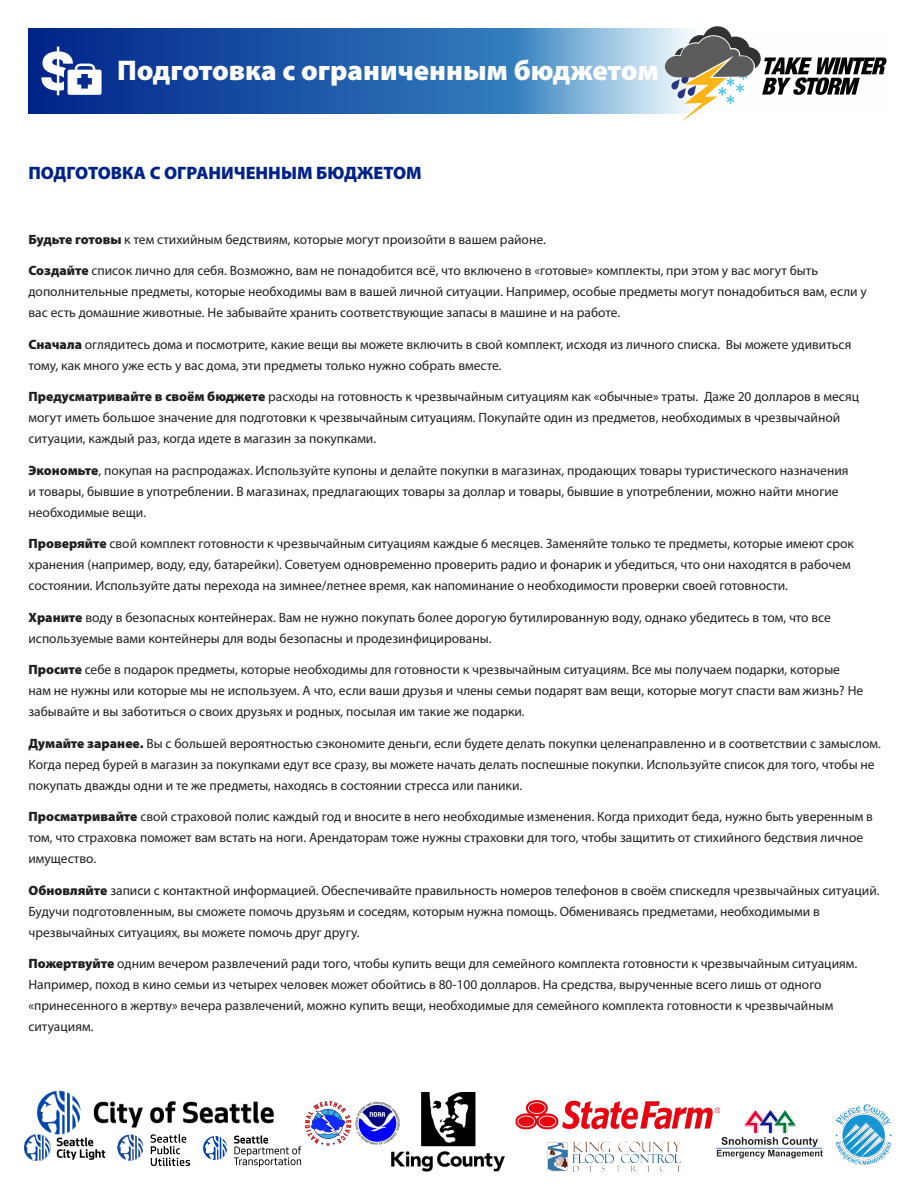
<style>
.page{position:relative;width:918px;height:1188px;background:#fff}
.page>*{position:absolute;margin:0;border:0;box-sizing:border-box;transform-origin:0 0}
.t1{font:900 28.5px "Myriad Pro";color:#fff}
.t2{font:900 18px "Myriad Pro";color:#002389}
.t3{font:13.5px/21px "Myriad Pro";color:#231f20}
.s1{font-weight:900}
</style>
<div class="page">
<svg style="left:28px;top:28px;width:637px;height:85px;background:#366cb2"></svg>
<svg style="left:41px;top:47px;width:61px;height:48px"></svg>
<img style="left:36px;top:1090px;width:238px;height:60px">
<img style="left:117px;top:1135px;width:73px;height:31px">
<img style="left:391px;top:1092px;width:114px;height:80px">
<img style="left:24px;top:1126px;width:88px;height:35px">
<svg style="left:234px;top:1136px;width:67px;height:31px"></svg>
<div style="left:203px;top:1135px;width:25px;height:26px;border:1px solid #fff;border-radius:50%"></div>
<svg style="left:205px;top:1136px;width:23px;height:25px"></svg>
<img style="left:515px;top:1100px;width:206px;height:30px">
<img style="left:547px;top:1141px;width:134px;height:31px">
<img style="left:715px;top:1110px;width:108px;height:49px">
<img style="left:835px;top:1104px;width:57px;height:61px">
<img style="left:305px;top:1101px;width:45px;height:45px">
<img style="left:356px;top:1101px;width:44px;height:43px">
<svg style="left:665px;top:26px;width:222px;height:96px"></svg>
<p class="t1" style="left:117px;top:51px;width:544px">Подготовка с ограниченным бюджетом</p>
<p class="t2" style="left:28px;top:161px;width:395px">ПОДГОТОВКА С ОГРАНИЧЕННЫМ БЮДЖЕТОМ</p>
<p class="t3" style="left:28px;top:228px;width:519px"><span class="s1">Будьте готовы</span> к тем стихийным бедствиям, которые могут произойти в вашем районе.</p>
<p class="t3" style="left:28px;top:260px;width:840px"><span class="s1">Создайте</span> список лично для себя. Возможно, вам не понадобится всё, что включено в «готовые» комплекты, при этом у вас могут быть дополнительные предметы, которые необходимы вам в вашей личной ситуации. Например, особые предметы могут понадобиться вам, если у вас есть домашние животные. Не забывайте хранить соответствующие запасы в машине и на работе.</p>
<p class="t3" style="left:28px;top:333px;width:824px"><span class="s1">Сначала</span> оглядитесь дома и посмотрите, какие вещи вы можете включить в свой комплект, исходя из личного списка. Вы можете удивиться тому, как много уже есть у вас дома, эти предметы только нужно собрать вместе.</p>
<p class="t3" style="left:28px;top:386px;width:832px"><span class="s1">Предусматривайте в своём бюджете</span> расходы на готовность к чрезвычайным ситуациям как «обычные» траты. Даже 20 долларов в месяц могут иметь большое значение для подготовки к чрезвычайным ситуациям. Покупайте один из предметов, необходимых в чрезвычайной ситуации, каждый раз, когда идете в магазин за покупками.</p>
<p class="t3" style="left:28px;top:459px;width:822px"><span class="s1">Экономьте</span>, покупая на распродажах. Используйте купоны и делайте покупки в магазинах, продающих товары туристического назначения и товары, бывшие в употреблении. В магазинах, предлагающих товары за доллар и товары, бывшие в употреблении, можно найти многие необходимые вещи.</p>
<p class="t3" style="left:28px;top:533px;width:827px"><span class="s1">Проверяйте</span> свой комплект готовности к чрезвычайным ситуациям каждые 6 месяцев. Заменяйте только те предметы, которые имеют срок хранения (например, воду, еду, батарейки). Советуем одновременно проверить радио и фонарик и убедиться, что они находятся в рабочем состоянии. Используйте даты перехода на зимнее/летнее время, как напоминание о необходимости проверки своей готовности.</p>
<p class="t3" style="left:28px;top:606px;width:804px"><span class="s1">Храните</span> воду в безопасных контейнерах. Вам не нужно покупать более дорогую бутилированную воду, однако убедитесь в том, что все используемые вами контейнеры для воды безопасны и продезинфицированы.</p>
<p class="t3" style="left:28px;top:659px;width:836px"><span class="s1">Просите</span> себе в подарок предметы, которые необходимы для готовности к чрезвычайным ситуациям. Все мы получаем подарки, которые нам не нужны или которые мы не используем. А что, если ваши друзья и члены семьи подарят вам вещи, которые могут спасти вам жизнь? Не забывайте и вы заботиться о своих друзьях и родных, посылая им такие же подарки.</p>
<p class="t3" style="left:28px;top:732px;width:854px"><span class="s1">Думайте заранее.</span> Вы с большей вероятностью сэкономите деньги, если будете делать покупки целенаправленно и в соответствии с замыслом.<br>Когда перед бурей в магазин за покупками едут все сразу, вы можете начать делать поспешные покупки. Используйте список для того, чтобы не покупать дважды одни и те же предметы, находясь в состоянии стресса или паники.</p>
<p class="t3" style="left:28px;top:806px;width:846px"><span class="s1">Просматривайте</span> свой страховой полис каждый год и вносите в него необходимые изменения. Когда приходит беда, нужно быть уверенным в том, что страховка поможет вам встать на ноги. Арендаторам тоже нужны страховки для того, чтобы защитить от стихийного бедствия личное имущество.</p>
<p class="t3" style="left:28px;top:879px;width:853px"><span class="s1">Обновляйте</span> записи с контактной информацией. Обеспечивайте правильность номеров телефонов в своём спискедля чрезвычайных ситуаций.<br>Будучи подготовленным, вы сможете помочь друзьям и соседям, которым нужна помощь. Обмениваясь предметами, необходимыми в чрезвычайных ситуациях, вы можете помочь друг другу.</p>
<p class="t3" style="left:28px;top:953px;width:830px"><span class="s1">Пожертвуйте</span> одним вечером развлечений ради того, чтобы купить вещи для семейного комплекта готовности к чрезвычайным ситуациям.<br>Например, поход в кино семьи из четырех человек может обойтись в 80-100 долларов. На средства, вырученные всего лишь от одного «принесенного в жертву» вечера развлечений, можно купить вещи, необходимые для семейного комплекта готовности к чрезвычайным ситуациям.</p>
</div>
